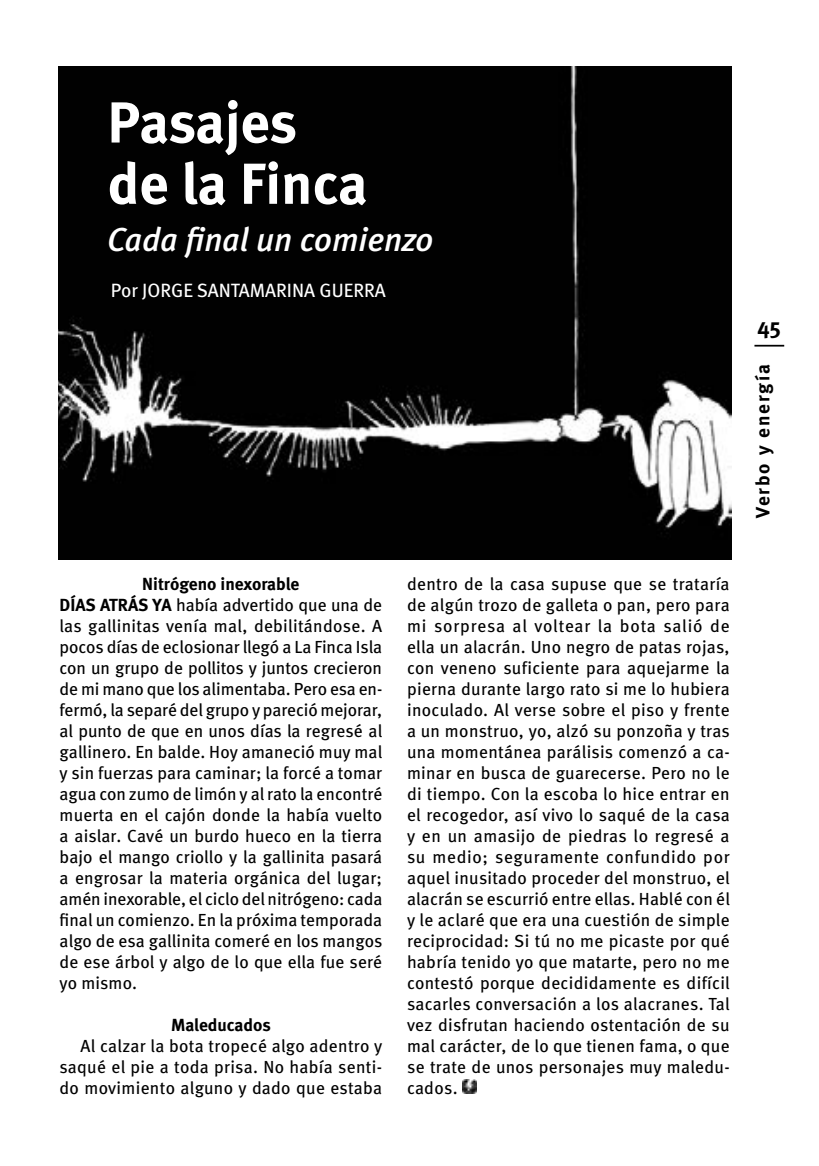
<style>
.page{position:relative;width:819px;height:1166px;background:#fff}
.page>*{position:absolute;margin:0;border:0;box-sizing:border-box;transform-origin:0 0}
.t1{font:700 57.75px/61.2px "Meta";letter-spacing:-.01em;color:#fff}
.t2{font:italic 500 33.25px "Meta";color:#fff}
.t3{font:700 22.75px "Meta";color:#000}
.t4{font:19.25px "Meta";color:#fff}
.t5{font:700 19.25px "Meta";color:#000}
.t6{font:17.5px/21px "Meta";letter-spacing:.015em;color:#000;text-align:justify}
.t7{font:17.5px "Meta Bold LF";color:#000}
.s1{font-weight:700}
</style>
<div class="page">
<hr style="left:754px;top:345px;width:30px;height:2px;background:#000">
<img style="left:58px;top:66px;width:673px;height:493px">
<img style="left:462px;top:1079px;width:14px;height:14px">
<h1 class="t1" style="left:107px;top:91px;width:261px">Pasajes de la Finca</h1>
<h2 class="t2" style="left:107px;top:220px;width:327px">Cada final un comienzo</h2>
<p class="t4" style="left:111px;top:279px;width:110px">Por Jorge Santamar</p>
<p class="t4" style="left:287px;top:279px;width:100px">INA GUERRA</p>
<p class="t7" style="left:142px;top:573px;width:159px">Nitrógeno inexorable</p>
<p class="t6" style="left:60px;top:594px;width:324px"><span class="s1">Días atrás ya</span> había advertido que una de las gallinitas venía mal, debilitándose. A pocos días de eclosionar llegó a La Finca Isla con un grupo de pollitos y juntos crecieron de mi mano que los alimentaba. Pero esa en&shy;fermó, la separé del grupo y pareció mejorar, al punto de que en unos días la regresé al gallinero. En balde. Hoy amaneció muy mal y sin fuerzas para caminar; la forcé a tomar agua con zumo de limón y al rato la encontré muerta en el cajón donde la había vuelto a aislar. Cavé un burdo hueco en la tierra bajo el mango criollo y la gallinita pasará a engrosar la materia orgánica del lugar; amén inexorable, el ciclo del nitrógeno: cada final un comienzo. En la próxima temporada algo de esa gallinita comeré en los mangos de ese árbol y algo de lo que ella fue seré yo mismo.</p>
<p class="t7" style="left:171px;top:1014px;width:101px">Maleducados</p>
<p class="t6" style="left:60px;top:1035px;width:324px;text-indent:21px">Al calzar la bota tropecé algo adentro y saqué el pie a toda prisa. No había senti&shy;do movimiento alguno y dado que estaba</p>
<p class="t6" style="left:407px;top:573px;width:324px">dentro de la casa supuse que se trataría de algún trozo de galleta o pan, pero para mi sorpresa al voltear la bota salió de ella un alacrán. Uno negro de patas rojas, con veneno suficiente para aquejarme la pierna durante largo rato si me lo hubiera inoculado. Al verse sobre el piso y frente a un monstruo, yo, alzó su ponzoña y tras una momentánea parálisis comenzó a ca&shy;minar en busca de guarecerse. Pero no le di tiempo. Con la escoba lo hice entrar en el recogedor, así vivo lo saqué de la casa y en un amasijo de piedras lo regresé a su medio; seguramente confundido por aquel inusitado proceder del monstruo, el alacrán se escurrió entre ellas. Hablé con él y le aclaré que era una cuestión de simple reciprocidad: Si tú no me picaste por qué habría tenido yo que matarte, pero no me contestó porque decididamente es difícil sacarles conversación a los alacranes. Tal vez disfrutan haciendo ostentación de su mal carácter, de lo que tienen fama, o que se trate de unos personajes muy maledu&shy;cados.</p>
<h3 class="t3" style="left:757px;top:312px;width:25px">45</h3>
<p class="t5" style="left:751px;top:518px;width:156px;rotate:-90deg">Verbo y energía</p>
</div>
